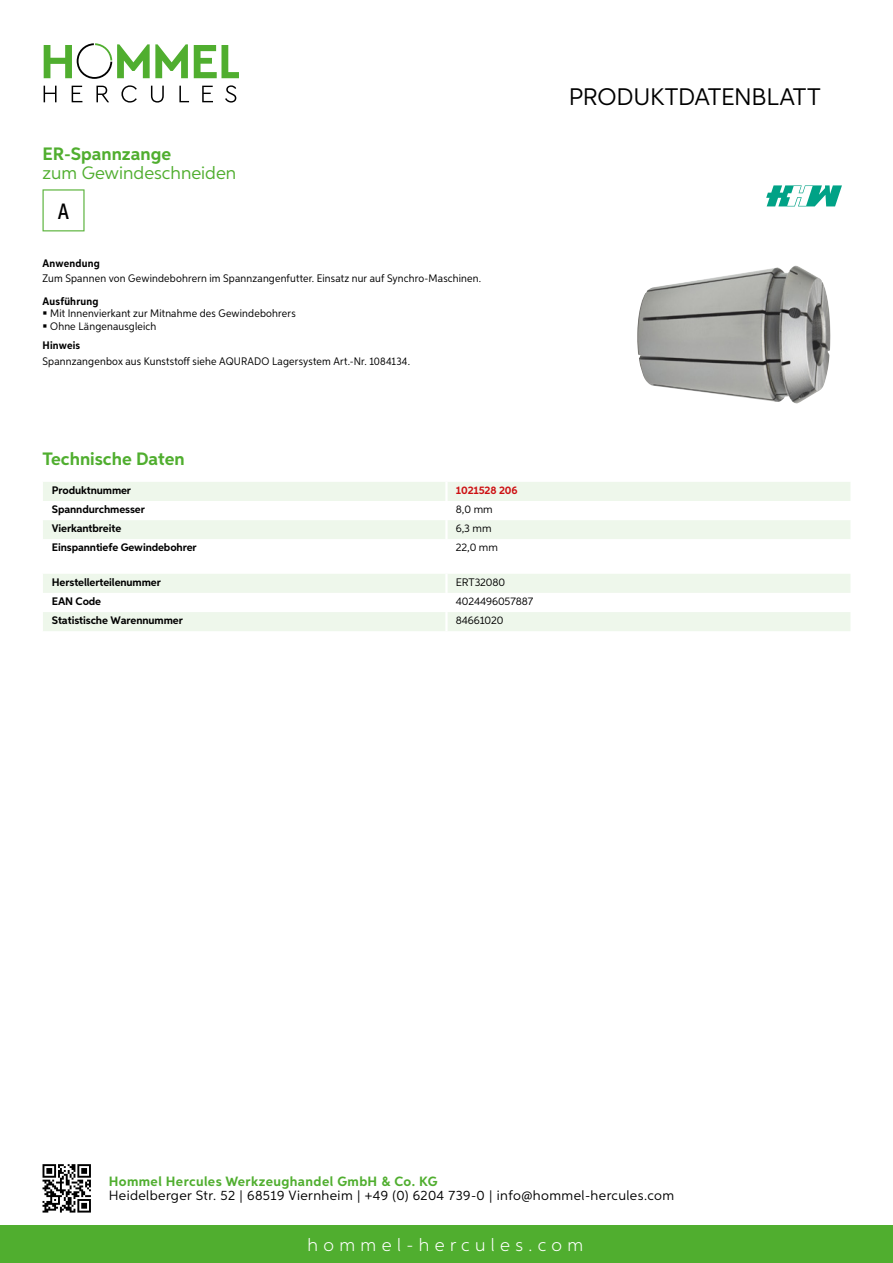
<style>
.page{position:relative;width:893px;height:1263px;background:#fff}
.page>*{position:absolute;margin:0;border:0;box-sizing:border-box;transform-origin:0 0}
.t1{font:24px "Aspira";letter-spacing:-.01em;color:#000}
.t2{font:500 22.2px "Aspira XX Nar";color:#000}
.t3{font:700 18px "Aspira";color:#50ae2f}
.t4{font:300 18px "Aspira";letter-spacing:.3em;color:#fff}
.t5{font:18px "Aspira";color:#50ae2f}
.t6{font:13.5px "Aspira";letter-spacing:.03em;color:#000}
.t7{font:700 13.5px "Aspira";letter-spacing:.03em;color:#50ae2f}
.t8{font:10.95px/12.8px "Aspira Nar";letter-spacing:.015em;color:#000}
.t9{font:700 10.95px "Aspira";letter-spacing:-.01em;color:#000}
.t10{font:10.95px "Aspira";letter-spacing:-.01em;color:#000}
.t11{font:700 10.95px "Aspira Nar";letter-spacing:.02em;color:#000}
.t12{font:700 10.95px "Aspira";letter-spacing:-.01em;color:#cd1013}
</style>
<div class="page">
<div style="left:0;top:1226px;width:893px;height:37px;background:#50ae2f"></div>
<svg style="left:43px;top:1164px;width:48px;height:48px"></svg>
<svg style="left:194px;top:45px;width:45px;height:33px"></svg>
<svg style="left:44px;top:43px;width:144px;height:36px"></svg>
<svg style="left:44px;top:86px;width:13px;height:16px"></svg>
<svg style="left:72px;top:86px;width:10px;height:16px"></svg>
<svg style="left:96px;top:86px;width:13px;height:16px"></svg>
<svg style="left:121px;top:85px;width:16px;height:18px"></svg>
<svg style="left:151px;top:86px;width:13px;height:17px"></svg>
<svg style="left:179px;top:86px;width:10px;height:16px"></svg>
<svg style="left:202px;top:86px;width:11px;height:16px"></svg>
<svg style="left:225px;top:85px;width:11px;height:18px"></svg>
<div style="left:43px;top:482px;width:807px;height:19px;background:#eef7eb"></div>
<div style="left:43px;top:520px;width:807px;height:19px;background:#eef7eb"></div>
<hr style="left:445px;top:482px;width:3px;height:19px;background:#fff">
<hr style="left:445px;top:520px;width:3px;height:19px;background:#fff">
<svg style="left:43px;top:574px;width:807px;height:57px"></svg>
<hr style="left:445px;top:612px;width:3px;height:19px;background:#fff">
<svg style="left:43px;top:189px;width:42px;height:42px"></svg>
<img style="left:637px;top:265px;width:194px;height:139px">
<svg style="left:766px;top:185px;width:76px;height:21px"></svg>
<h3 class="t3" style="left:43px;top:142px;width:130px">ER-Spannzange</h3>
<h3 class="t5" style="left:43px;top:162px;width:195px">zum Gewindeschneiden</h3>
<h2 class="t2" style="left:58px;top:197px;width:13px">A</h2>
<p class="t11" style="left:43px;top:257px;width:59px">Anwendung</p>
<p class="t8" style="left:43px;top:272px;width:440px">Zum Spannen von Gewindebohrern im Spannzangenfutter. Einsatz nur auf Synchro-Maschinen.</p>
<p class="t11" style="left:43px;top:294px;width:58px">Ausführung</p>
<p class="t8" style="left:50px;top:307px;width:247px">Mit Innenvierkant zur Mitnahme des Gewindebohrers<br>Ohne Längenausgleich</p>
<p class="t11" style="left:43px;top:339px;width:39px">Hinweis</p>
<p class="t8" style="left:43px;top:354px;width:369px">Spannzangenbox aus Kunststoff siehe AQURADO Lagersystem Art.-Nr. 1084134.</p>
<h3 class="t3" style="left:43px;top:448px;width:144px">Technische Daten</h3>
<p class="t9" style="left:52px;top:483px;width:81px">Produktnummer</p>
<p class="t12" style="left:456px;top:483px;width:63px">1021528 206</p>
<p class="t9" style="left:52px;top:502px;width:95px">Spanndurchmesser</p>
<p class="t10" style="left:456px;top:502px;width:38px">8,0 mm</p>
<p class="t9" style="left:52px;top:521px;width:71px">Vierkantbreite</p>
<p class="t10" style="left:456px;top:522px;width:37px">6,3 mm</p>
<p class="t9" style="left:52px;top:541px;width:146px">Einspanntiefe Gewindebohrer</p>
<p class="t10" style="left:456px;top:541px;width:44px">22,0 mm</p>
<p class="t9" style="left:52px;top:575px;width:111px">Herstellerteilenummer</p>
<p class="t10" style="left:456px;top:575px;width:51px">ERT32080</p>
<p class="t9" style="left:52px;top:594px;width:51px">EAN Code</p>
<p class="t10" style="left:456px;top:594px;width:79px">4024496057887</p>
<p class="t9" style="left:52px;top:613px;width:132px">Statistische Warennummer</p>
<p class="t10" style="left:456px;top:613px;width:49px">84661020</p>
<h1 class="t1" style="left:569px;top:82px;width:253px">Produktdatenblatt</h1>
<p class="t7" style="left:109px;top:1172px;width:330px">Hommel Hercules Werkzeughandel GmbH &amp; Co. KG</p>
<p class="t6" style="left:109px;top:1187px;width:567px">Heidelberger Str. 52 | 68519 Viernheim | +49 (0) 6204 739-0 | info@hommel-hercules.com</p>
<h3 class="t4" style="left:307px;top:1234px;width:277px">hommel-hercules.com</h3>
</div>
